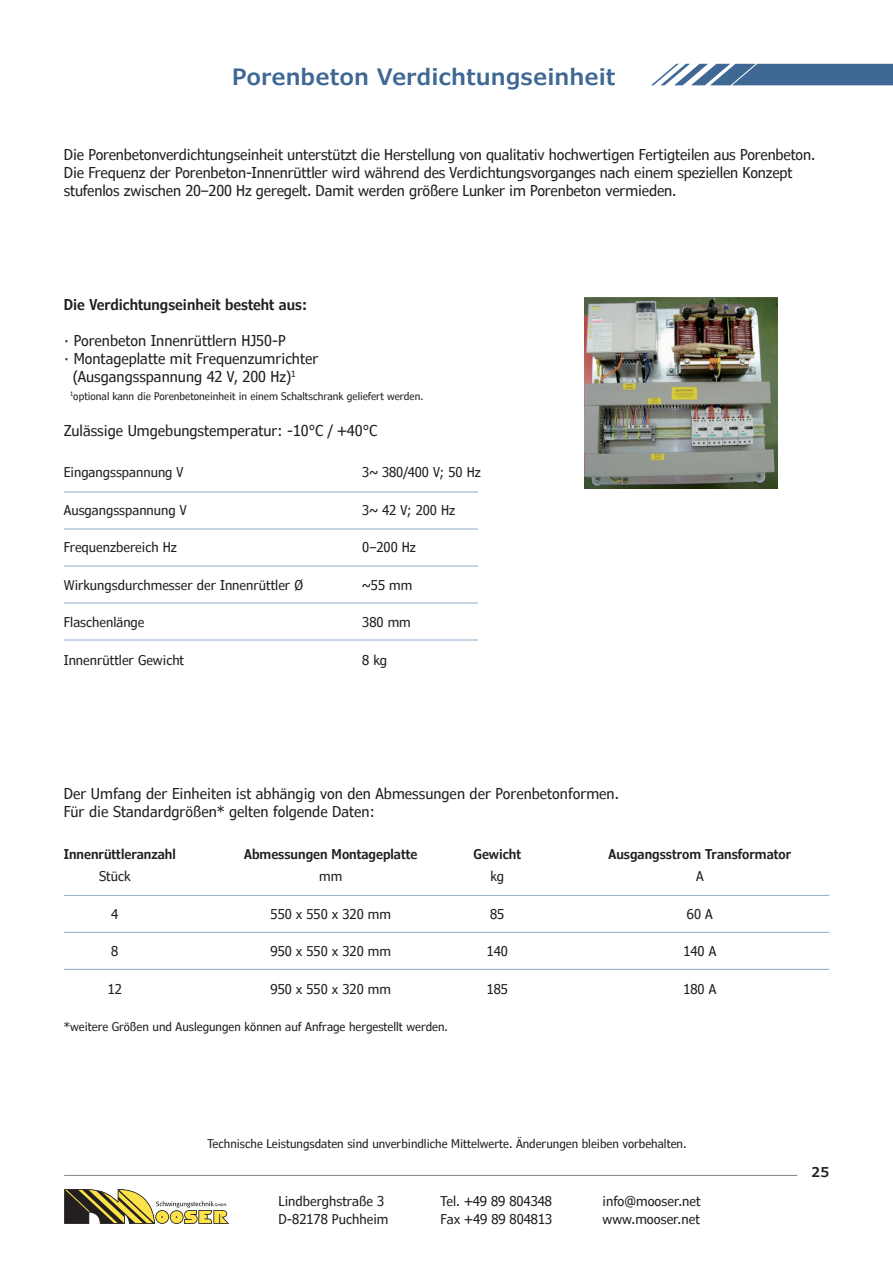
<style>
.page{position:relative;width:893px;height:1263px;background:#fff}
.page>*{position:absolute;margin:0;border:0;box-sizing:border-box;transform-origin:0 0}
.t1{font:600 22.5px "Verdana Pro";color:#3f6894}
.t2{font:condensed 15px/18px "Verdana Pro";letter-spacing:-.01em;color:#231f20}
.t3{font:600 condensed 15px "Verdana Pro";color:#231f20}
.t4{font:condensed 13.5px "Verdana Pro";color:#231f20}
.t5{font:600 condensed 13.5px "Verdana Pro";color:#231f20}
.t6{font:600 13.5px "Verdana Pro";color:#231f20}
.t7{font:condensed 12px "Verdana Pro";color:#231f20}
.t8{font:condensed 10.5px "Verdana Pro";color:#231f20}
</style>
<div class="page">
<svg style="left:64px;top:1189px;width:165px;height:35px"></svg>
<hr style="left:64px;top:1175px;width:733px;height:1px;background:#808285">
<hr style="left:64px;top:492px;width:414px;height:1px;background:#91abca">
<hr style="left:64px;top:529px;width:414px;height:1px;background:#91abca">
<hr style="left:64px;top:566px;width:414px;height:1px;background:#91abca">
<hr style="left:64px;top:603px;width:414px;height:1px;background:#91abca">
<hr style="left:64px;top:640px;width:414px;height:1px;background:#91abca">
<hr style="left:64px;top:895px;width:765px;height:1px;background:#91abca">
<hr style="left:64px;top:932px;width:765px;height:1px;background:#91abca">
<hr style="left:64px;top:969px;width:765px;height:1px;background:#91abca">
<img style="left:584px;top:298px;width:194px;height:190px">
<svg style="left:651px;top:64px;width:242px;height:21px"></svg>
<h1 class="t1" style="left:232px;top:63px;width:385px">Porenbeton Verdichtungseinheit</h1>
<p class="t2" style="left:64px;top:146px;width:753px">Die Porenbetonverdichtungseinheit unterstützt die Herstellung von qualitativ hochwertigen Fertigteilen aus Porenbeton.<br>Die Frequenz der Porenbeton-Innenrüttler wird während des Verdichtungsvorganges nach einem speziellen Konzept stufenlos zwischen 20–200 Hz geregelt. Damit werden größere Lunker im Porenbeton vermieden.</p>
<p class="t3" style="left:64px;top:294px;width:245px">Die Verdichtungseinheit besteht aus:</p>
<p class="t2" style="left:64px;top:331px;width:223px">· Porenbeton Innenrüttlern HJ50-P</p>
<p class="t2" style="left:64px;top:349px;width:256px">· Montageplatte mit Frequenzumrichter</p>
<p class="t2" style="left:73px;top:367px;width:225px">(Ausgangsspannung 42 V, 200 Hz)<sup>1</sup></p>
<p class="t8" style="left:70px;top:389px;width:355px"><sup>1</sup>optional kann die Porenbetoneinheit in einem Schaltschrank geliefert werden.</p>
<p class="t2" style="left:64px;top:421px;width:315px">Zulässige Umgebungstemperatur: -10°C / +40°C</p>
<p class="t4" style="left:64px;top:464px;width:121px">Eingangsspannung V</p>
<p class="t4" style="left:362px;top:464px;width:120px">3~ 380/400 V; 50 Hz</p>
<p class="t4" style="left:64px;top:501px;width:124px">Ausgangsspannung V</p>
<p class="t4" style="left:362px;top:501px;width:94px">3~ 42 V; 200 Hz</p>
<p class="t4" style="left:64px;top:539px;width:115px">Frequenzbereich Hz</p>
<p class="t4" style="left:362px;top:539px;width:55px">0–200 Hz</p>
<p class="t4" style="left:64px;top:576px;width:241px">Wirkungsdurchmesser der Innenrüttler Ø</p>
<p class="t4" style="left:362px;top:576px;width:52px">~55 mm</p>
<p class="t4" style="left:64px;top:614px;width:82px">Flaschenlänge</p>
<p class="t4" style="left:362px;top:614px;width:50px">380 mm</p>
<p class="t4" style="left:64px;top:651px;width:122px">Innenrüttler Gewicht</p>
<p class="t4" style="left:362px;top:651px;width:26px">8 kg</p>
<p class="t2" style="left:64px;top:785px;width:557px">Der Umfang der Einheiten ist abhängig von den Abmessungen der Porenbetonformen.<br>Für die Standardgrößen* gelten folgende Daten:</p>
<p class="t5" style="left:64px;top:845px;width:114px">Innenrüttleranzahl</p>
<p class="t5" style="left:244px;top:845px;width:175px">Abmessungen Montageplatte</p>
<p class="t5" style="left:473px;top:845px;width:49px">Gewicht</p>
<p class="t5" style="left:608px;top:845px;width:184px">Ausgangsstrom Transformator</p>
<p class="t4" style="left:99px;top:868px;width:33px">Stück</p>
<p class="t4" style="left:319px;top:868px;width:25px">mm</p>
<p class="t4" style="left:490px;top:868px;width:15px">kg</p>
<p class="t4" style="left:696px;top:868px;width:9px">A</p>
<p class="t4" style="left:111px;top:905px;width:9px">4</p>
<p class="t4" style="left:271px;top:905px;width:122px">550 x 550 x 320 mm</p>
<p class="t4" style="left:490px;top:905px;width:16px">85</p>
<p class="t4" style="left:687px;top:905px;width:27px">60 A</p>
<p class="t4" style="left:111px;top:943px;width:9px">8</p>
<p class="t4" style="left:271px;top:943px;width:122px">950 x 550 x 320 mm</p>
<p class="t4" style="left:487px;top:943px;width:23px">140</p>
<p class="t4" style="left:683px;top:943px;width:34px">140 A</p>
<p class="t4" style="left:108px;top:980px;width:16px">12</p>
<p class="t4" style="left:271px;top:980px;width:122px">950 x 550 x 320 mm</p>
<p class="t4" style="left:487px;top:980px;width:23px">185</p>
<p class="t4" style="left:683px;top:980px;width:34px">180 A</p>
<p class="t7" style="left:64px;top:1019px;width:386px">*weitere Größen und Auslegungen können auf Anfrage hergestellt werden.</p>
<p class="t7" style="left:207px;top:1136px;width:481px">Technische Leistungsdaten sind unverbindliche Mittelwerte. Änderungen bleiben vorbehalten.</p>
<p class="t4" style="left:279px;top:1192px;width:107px">Lindberghstraße 3</p>
<p class="t4" style="left:441px;top:1192px;width:113px">Tel. +49 89 804348</p>
<p class="t4" style="left:603px;top:1192px;width:100px">info@mooser.net</p>
<p class="t4" style="left:279px;top:1210px;width:111px">D-82178 Puchheim</p>
<p class="t4" style="left:441px;top:1210px;width:113px">Fax +49 89 804813</p>
<p class="t4" style="left:603px;top:1210px;width:99px">www.mooser.net</p>
<p class="t6" style="left:811px;top:1163px;width:19px">25</p>
</div>
